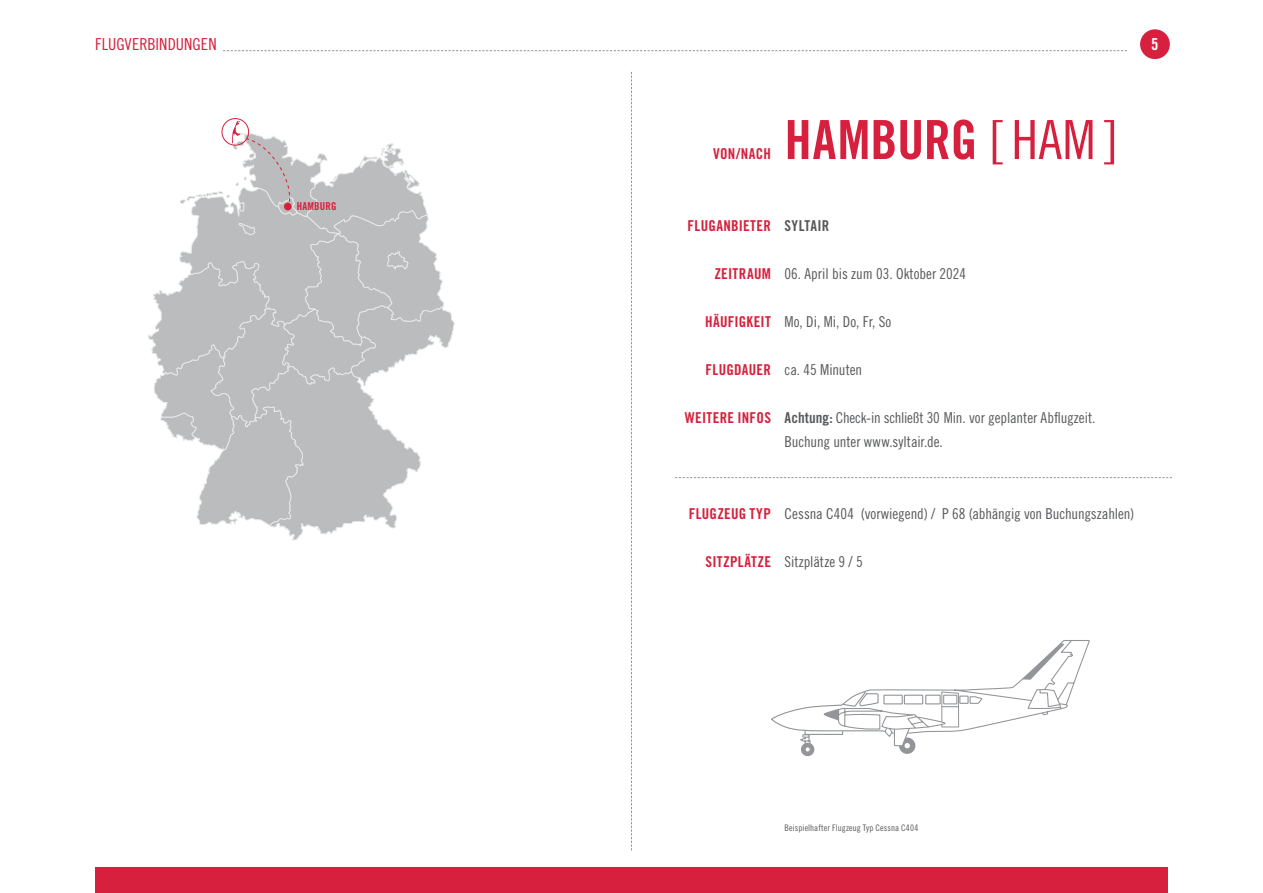
<style>
.page{position:relative;width:1263px;height:893px;background:#fff}
.page>*{position:absolute;margin:0;border:0;box-sizing:border-box;transform-origin:0 0}
.t1{font:54px "Trade Gothic LT Pro Bd Cn 20";letter-spacing:-.005em;color:#d6203d}
.t2{font:16.5px "Trade Gothic LT Pro Cn 18";letter-spacing:.005em;color:#d6203d}
.t3{font:16.5px "Trade Gothic LT Pro Bd Cn 20";color:#fff}
.t4{font:15px/24px "Trade Gothic LT Pro Cn 18";letter-spacing:-.005em;color:#57585a}
.t5{font:15px "Trade Gothic LT Pro Bd Cn 20";letter-spacing:.02em;color:#d6203d}
.t6{font:15px "Trade Gothic LT Pro Bd Cn 20";letter-spacing:.015em;color:#57585a}
.t7{font:10.95px "Trade Gothic LT Bold Cond Twenty";letter-spacing:.015em;color:#d61f3d}
.t8{font:9px "Trade Gothic LT Pro Cn 18";letter-spacing:.015em;color:#57585a}
.s1{font-family:"Trade Gothic LT Pro Cn 18"}
.s2{font-family:"Trade Gothic LT Pro Bd Cn 20"}
</style>
<div class="page">
<div style="left:1140px;top:29px;width:30px;height:30px;background:#d6203d;border-radius:50%"></div>
<div style="left:95px;top:867px;width:1073px;height:26px;background:#d6203d"></div>
<svg style="left:223px;top:50px;width:904px;height:1px"></svg>
<div style="left:801px;top:743px;width:13px;height:12px;background:#939598;border-radius:50%"></div>
<div style="left:801px;top:743px;width:13px;height:13px;border:1px solid #939598;border-radius:50%"></div>
<div style="left:899px;top:737px;width:16px;height:17px;border:2px solid #939598;border-radius:50%"></div>
<svg style="left:771px;top:640px;width:319px;height:112px"></svg>
<div style="left:222px;top:118px;width:27px;height:28px;border:1px solid #d61f3d;border-radius:50%"></div>
<svg style="left:148px;top:121px;width:307px;height:420px"></svg>
<div style="left:284px;top:203px;width:8px;height:7px;background:#d61f3d;border-radius:50%"></div>
<svg style="left:631px;top:72px;width:1px;height:778px"></svg>
<svg style="left:675px;top:477px;width:497px;height:1px"></svg>
<p class="t2" style="left:95px;top:34px;width:123px">FLUGVERBINDUNGEN</p>
<p class="t7" style="left:297px;top:200px;width:41px">HAMBURG</p>
<p class="t3" style="left:1151px;top:34px;width:9px">5</p>
<p class="t5" style="left:713px;top:145px;width:59px">VON/NACH</p>
<h1 class="t1" style="left:784px;top:107px;width:334px">HAMBURG <span class="s1">[HAM]</span></h1>
<p class="t5" style="left:687px;top:217px;width:85px">FLUGANBIETER</p>
<p class="t5" style="left:714px;top:265px;width:58px">ZEITRAUM</p>
<p class="t5" style="left:705px;top:313px;width:67px">HÄUFIGKEIT</p>
<p class="t5" style="left:705px;top:361px;width:67px">FLUGDAUER</p>
<p class="t5" style="left:685px;top:409px;width:88px">WEITERE INFOS</p>
<p class="t6" style="left:784px;top:217px;width:46px">SYLTAIR</p>
<p class="t4" style="left:784px;top:262px;width:183px">06. April bis zum 03. Oktober 2024</p>
<p class="t4" style="left:784px;top:310px;width:108px">Mo, Di, Mi, Do, Fr, So</p>
<p class="t4" style="left:784px;top:358px;width:79px">ca. 45 Minuten</p>
<p class="t4" style="left:784px;top:406px;width:312px"><span class="s2">Achtung:</span> Check-in schließt 30 Min. vor geplanter Abflugzeit.<br>Buchung unter www.syltair.de.</p>
<p class="t5" style="left:689px;top:505px;width:84px">FLUGZEUG TYP</p>
<p class="t5" style="left:705px;top:553px;width:67px">SITZPLÄTZE</p>
<p class="t4" style="left:784px;top:502px;width:351px">Cessna C404 (vorwiegend) / P 68 (abhängig von Buchungszahlen)</p>
<p class="t4" style="left:784px;top:550px;width:80px">Sitzplätze 9 / 5</p>
<p class="t8" style="left:784px;top:822px;width:135px">Beispielhafter Flugzeug Typ Cessna C404</p>
</div>
